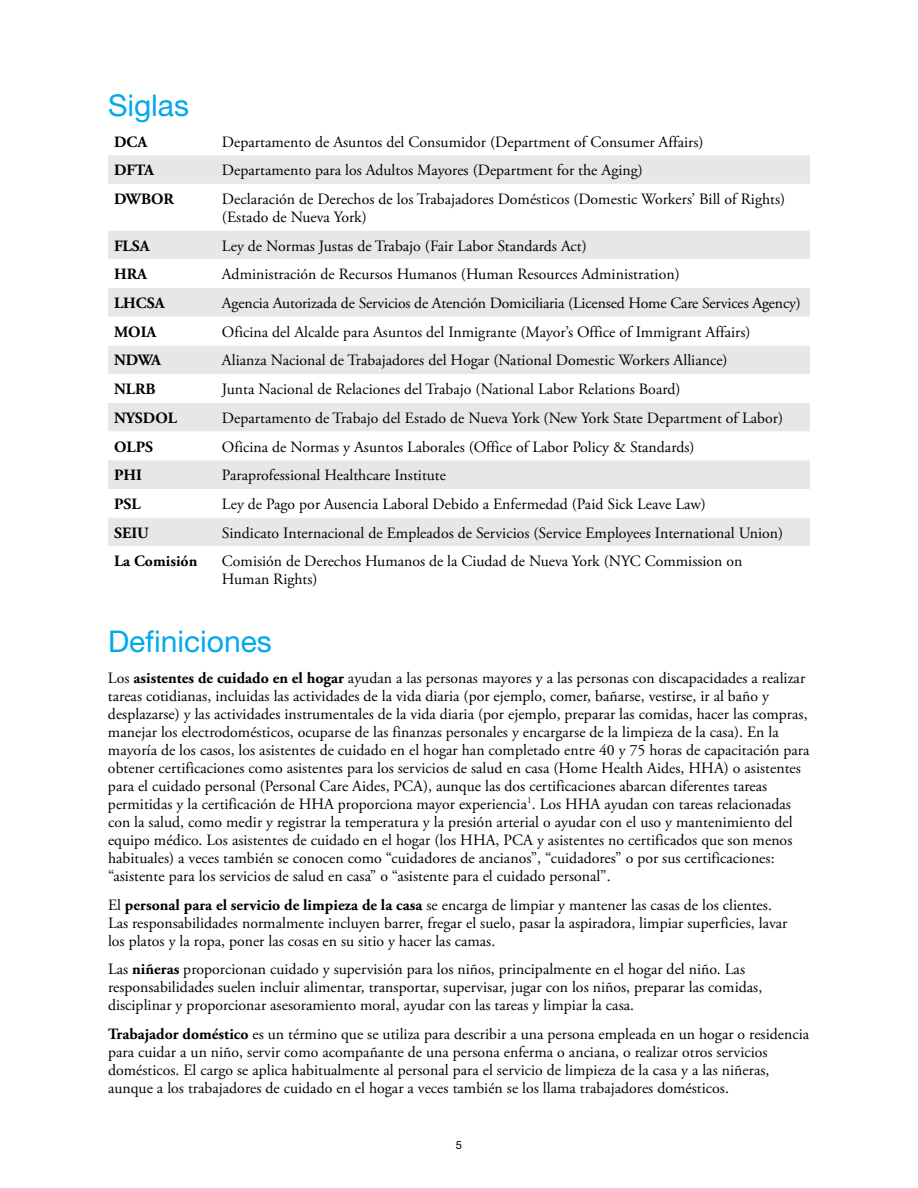
<style>
.page{position:relative;width:918px;height:1188px;background:#fff}
.page>*{position:absolute;margin:0;border:0;box-sizing:border-box;transform-origin:0 0}
.t1{font:30px "Helvetica Neue LT Std";color:#00a9e9}
.t2{font:15.75px/18px "Adobe Garamond Pro";color:#000}
.t3{font:700 15.75px "Adobe Garamond Pro";color:#000}
.t4{font:11.25px "Helvetica Neue LT Std";color:#000}
.s1{font-weight:700}
</style>
<div class="page">
<div style="left:108px;top:155px;width:702px;height:29px;background:#e6e7e8"></div>
<svg style="left:108px;top:231px;width:702px;height:315px;fill:#e6e7e8"></svg>
<h1 class="t1" style="left:108px;top:87px;width:83px">Siglas</h1>
<p class="t3" style="left:114px;top:132px;width:35px">DCA</p>
<p class="t2" style="left:222px;top:133px;width:483px">Departamento de Asuntos del Consumidor (Department of Consumer Affairs)</p>
<p class="t3" style="left:114px;top:161px;width:41px">DFTA</p>
<p class="t2" style="left:222px;top:162px;width:422px">Departamento para los Adultos Mayores (Department for the Aging)</p>
<p class="t3" style="left:114px;top:190px;width:62px">DWBOR</p>
<p class="t2" style="left:222px;top:191px;width:565px">Declaración de Derechos de los Trabajadores Domésticos (Domestic Workers’ Bill of Rights) (Estado de Nueva York)</p>
<p class="t3" style="left:114px;top:237px;width:37px">FLSA</p>
<p class="t2" style="left:222px;top:237px;width:366px">Ley de Normas Justas de Trabajo (Fair Labor Standards Act)</p>
<p class="t3" style="left:114px;top:265px;width:35px">HRA</p>
<p class="t2" style="left:222px;top:266px;width:459px">Administración de Recursos Humanos (Human Resources Administration)</p>
<p class="t3" style="left:114px;top:294px;width:52px">LHCSA</p>
<p class="t2" style="left:222px;top:295px;width:581px">Agencia Autorizada de Servicios de Atención Domiciliaria (Licensed Home Care Services Agency)</p>
<p class="t3" style="left:114px;top:323px;width:44px">MOIA</p>
<p class="t2" style="left:222px;top:323px;width:530px">Oficina del Alcalde para Asuntos del Inmigrante (Mayor’s Office of Immigrant Affairs)</p>
<p class="t3" style="left:114px;top:351px;width:48px">NDWA</p>
<p class="t2" style="left:222px;top:352px;width:507px">Alianza Nacional de Trabajadores del Hogar (National Domestic Workers Alliance)</p>
<p class="t3" style="left:114px;top:380px;width:43px">NLRB</p>
<p class="t2" style="left:222px;top:381px;width:460px">Junta Nacional de Relaciones del Trabajo (National Labor Relations Board)</p>
<p class="t3" style="left:114px;top:409px;width:65px">NYSDOL</p>
<p class="t2" style="left:222px;top:409px;width:563px">Departamento de Trabajo del Estado de Nueva York (New York State Department of Labor)</p>
<p class="t3" style="left:114px;top:437px;width:41px">OLPS</p>
<p class="t2" style="left:222px;top:438px;width:474px">Oficina de Normas y Asuntos Laborales (Office of Labor Policy &amp; Standards)</p>
<p class="t3" style="left:114px;top:466px;width:29px">PHI</p>
<p class="t2" style="left:222px;top:467px;width:226px">Paraprofessional Healthcare Institute</p>
<p class="t3" style="left:114px;top:495px;width:28px">PSL</p>
<p class="t2" style="left:222px;top:496px;width:486px">Ley de Pago por Ausencia Laboral Debido a Enfermedad (Paid Sick Leave Law)</p>
<p class="t3" style="left:114px;top:523px;width:36px">SEIU</p>
<p class="t2" style="left:222px;top:524px;width:563px">Sindicato Internacional de Empleados de Servicios (Service Employees International Union)</p>
<p class="t3" style="left:114px;top:552px;width:85px">La Comisión</p>
<p class="t2" style="left:222px;top:553px;width:522px">Comisión de Derechos Humanos de la Ciudad de Nueva York (NYC Commission on<br>Human Rights)</p>
<h1 class="t1" style="left:108px;top:624px;width:165px">Definiciones</h1>
<p class="t2" style="left:108px;top:669px;width:703px">Los <span class="s1">asistentes de cuidado en el hogar</span> ayudan a las personas mayores y a las personas con discapacidades a realizar tareas cotidianas, incluidas las actividades de la vida diaria (por ejemplo, comer, bañarse, vestirse, ir al baño y desplazarse) y las actividades instrumentales de la vida diaria (por ejemplo, preparar las comidas, hacer las compras, manejar los electrodomésticos, ocuparse de las finanzas personales y encargarse de la limpieza de la casa). En la mayoría de los casos, los asistentes de cuidado en el hogar han completado entre 40 y 75 horas de capacitación para obtener certificaciones como asistentes para los servicios de salud en casa (Home Health Aides, HHA) o asistentes para el cuidado personal (Personal Care Aides, PCA), aunque las dos certificaciones abarcan diferentes tareas permitidas y la certificación de HHA proporciona mayor experiencia<sup>1</sup>. Los HHA ayudan con tareas relacionadas con la salud, como medir y registrar la temperatura y la presión arterial o ayudar con el uso y mantenimiento del equipo médico. Los asistentes de cuidado en el hogar (los HHA, PCA y asistentes no certificados que son menos habituales) a veces también se conocen como “cuidadores de ancianos”, “cuidadores” o por sus certificaciones: “asistente para los servicios de salud en casa” o “asistente para el cuidado personal”.</p>
<p class="t2" style="left:108px;top:896px;width:681px">El <span class="s1">personal para el servicio de limpieza de la casa</span> se encarga de limpiar y mantener las casas de los clientes.<br>Las responsabilidades normalmente incluyen barrer, fregar el suelo, pasar la aspiradora, limpiar superficies, lavar los platos y la ropa, poner las cosas en su sitio y hacer las camas.</p>
<p class="t2" style="left:108px;top:961px;width:656px">Las <span class="s1">niñeras</span> proporcionan cuidado y supervisión para los niños, principalmente en el hogar del niño. Las responsabilidades suelen incluir alimentar, transportar, supervisar, jugar con los niños, preparar las comidas, disciplinar y proporcionar asesoramiento moral, ayudar con las tareas y limpiar la casa.</p>
<p class="t2" style="left:108px;top:1026px;width:703px"><span class="s1">Trabajador doméstico</span> es un término que se utiliza para describir a una persona empleada en un hogar o residencia para cuidar a un niño, servir como acompañante de una persona enferma o anciana, o realizar otros servicios domésticos. El cargo se aplica habitualmente al personal para el servicio de limpieza de la casa y a las niñeras, aunque a los trabajadores de cuidado en el hogar a veces también se los llama trabajadores domésticos.</p>
<p class="t4" style="left:456px;top:1138px;width:8px">5</p>
</div>
